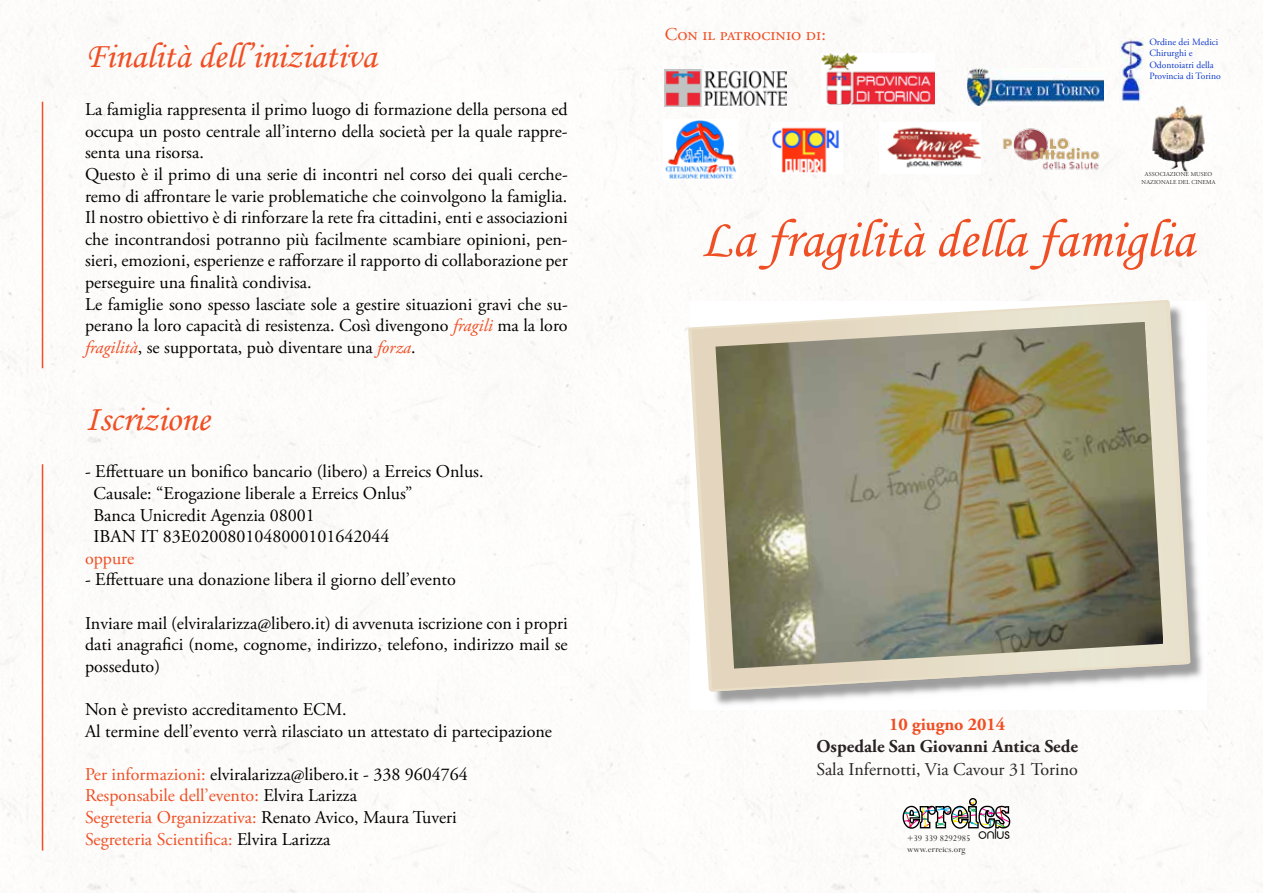
<style>
.page{position:relative;width:1263px;height:893px;background:#fff}
.page>*{position:absolute;margin:0;border:0;box-sizing:border-box;transform-origin:0 0}
.t1{font:54px "Monotype Corsiva";color:#f04e23}
.t2{font:36px "Monotype Corsiva";color:#f04e23}
.t3{font:18px/21.6px "Adobe Garamond Pro";color:#000}
.t4{font:18px/21.6px "Adobe Garamond Pro";color:#f04e23}
.t5{font:700 18px/22.5px "Adobe Garamond Pro";color:#292225}
.t6{font:700 18px "Adobe Garamond Pro";color:#f04e23}
.t7{font:12.9px "Abeatby Kai";color:#000}
.t8{font:9.6px/11.6px "Adobe Garamond Pro";color:#0d39cd}
.t9{font:9.6px/11.6px "Perpetua";color:#292225}
.t10{font:6px/7.2px "Adobe Garamond Pro";letter-spacing:.15em;color:#292829;text-align:center}
.s1{font-style:italic;color:#f04e23}
.s2{color:#000}
.s3{font-weight:400}
.s4{font-weight:400;color:#292829}
</style>
<div class="page">
<img style="left:0;top:0;width:1263px;height:893px">
<img style="left:690px;top:302px;width:516px;height:407px">
<svg style="left:688px;top:300px;width:502px;height:391px"></svg>
<img style="left:715px;top:322px;width:448px;height:347px">
<hr style="left:42px;top:102px;width:1px;height:266px;background:#f04e23">
<img style="left:821px;top:54px;width:113px;height:51px">
<img style="left:879px;top:122px;width:102px;height:51px">
<img style="left:1152px;top:105px;width:53px;height:67px">
<img style="left:771px;top:122px;width:72px;height:51px">
<img style="left:1119px;top:37px;width:27px;height:65px">
<hr style="left:42px;top:464px;width:1px;height:386px;background:#f04e23">
<img style="left:902px;top:797px;width:108px;height:33px">
<img style="left:665px;top:70px;width:122px;height:37px">
<img style="left:967px;top:68px;width:136px;height:38px">
<img style="left:1000px;top:122px;width:103px;height:53px">
<img style="left:664px;top:119px;width:73px;height:61px">
<h2 class="t2" style="left:85px;top:34px;width:293px">Finalità dell’iniziativa</h2>
<p class="t3" style="left:85px;top:99px;width:484px">La famiglia rappresenta il primo luogo di formazione della persona ed occupa un posto centrale all’interno della società per la quale rappre&shy;senta una risorsa.<br>Questo è il primo di una serie di incontri nel corso dei quali cerche&shy;remo di affrontare le varie problematiche che coinvolgono la famiglia.<br>Il nostro obiettivo è di rinforzare la rete fra cittadini, enti e associazioni che incontrandosi potranno più facilmente scambiare opinioni, pen&shy;sieri, emozioni, esperienze e rafforzare il rapporto di collaborazione per perseguire una finalità condivisa.<br>Le famiglie sono spesso lasciate sole a gestire situazioni gravi che su&shy;perano la loro capacità di resistenza. Così divengono <span class="s1">fragili</span> ma la loro <span class="s1">fragilità</span>, se supportata, può diventare una <span class="s1">forza</span>.</p>
<h2 class="t2" style="left:85px;top:397px;width:126px">Iscrizione</h2>
<p class="t3" style="left:94px;top:461px;width:391px;text-indent:-9px">- Effettuare un bonifico bancario (libero) a Erreics Onlus.<br>Causale: “Erogazione liberale a Erreics Onlus”<br>Banca Unicredit Agenzia 08001<br>IBAN IT 83E0200801048000101642044</p>
<p class="t4" style="left:85px;top:548px;width:51px">oppure</p>
<p class="t3" style="left:85px;top:569px;width:372px">- Effettuare una donazione libera il giorno dell’evento</p>
<p class="t3" style="left:85px;top:613px;width:484px;text-align:justify">Inviare mail (elviralarizza@libero.it) di avvenuta iscrizione con i propri dati anagrafici (nome, cognome, indirizzo, telefono, indirizzo mail se posseduto)</p>
<p class="t3" style="left:85px;top:699px;width:468px">Non è previsto accreditamento ECM.<br>Al termine dell’evento verrà rilasciato un attestato di partecipazione</p>
<p class="t4" style="left:85px;top:764px;width:384px">Per informazioni: <span class="s2">elviralarizza@libero.it - 338 9604764<br></span>Responsabile dell’evento: <span class="s2">Elvira Larizza<br></span>Segreteria Organizzativa: <span class="s2">Renato Avico, Maura Tuveri </span>Segreteria Scientifica: <span class="s2">Elvira Larizza</span></p>
<p class="t4" style="left:665px;top:24px;width:163px">Con il patrocinio di:</p>
<p class="t8" style="left:1149px;top:36px;width:73px">Ordine dei Medici<br>Chirurghi e<br>Odontoiatri della<br>Provincia di Torino</p>
<p class="t10" style="left:1141px;top:171px;width:74px">Associazione museo nazionale del cinema</p>
<h1 class="t1" style="left:700px;top:207px;width:495px">La fragilità della famiglia</h1>
<p class="t6" style="left:889px;top:714px;width:118px">10 giugno 2014</p>
<p class="t5" style="left:816px;top:736px;width:263px">Ospedale San Giovanni Antica Sede<br><span class="s3">Sala Infernotti,</span> <span class="s4">Via Cavour 31</span> <span class="s3">Torino</span></p>
<p class="t9" style="left:907px;top:832px;width:65px">+39 339 8292985 www.erreics.org</p>
<p class="t7" style="left:979px;top:829px;width:33px">onlus</p>
</div>
